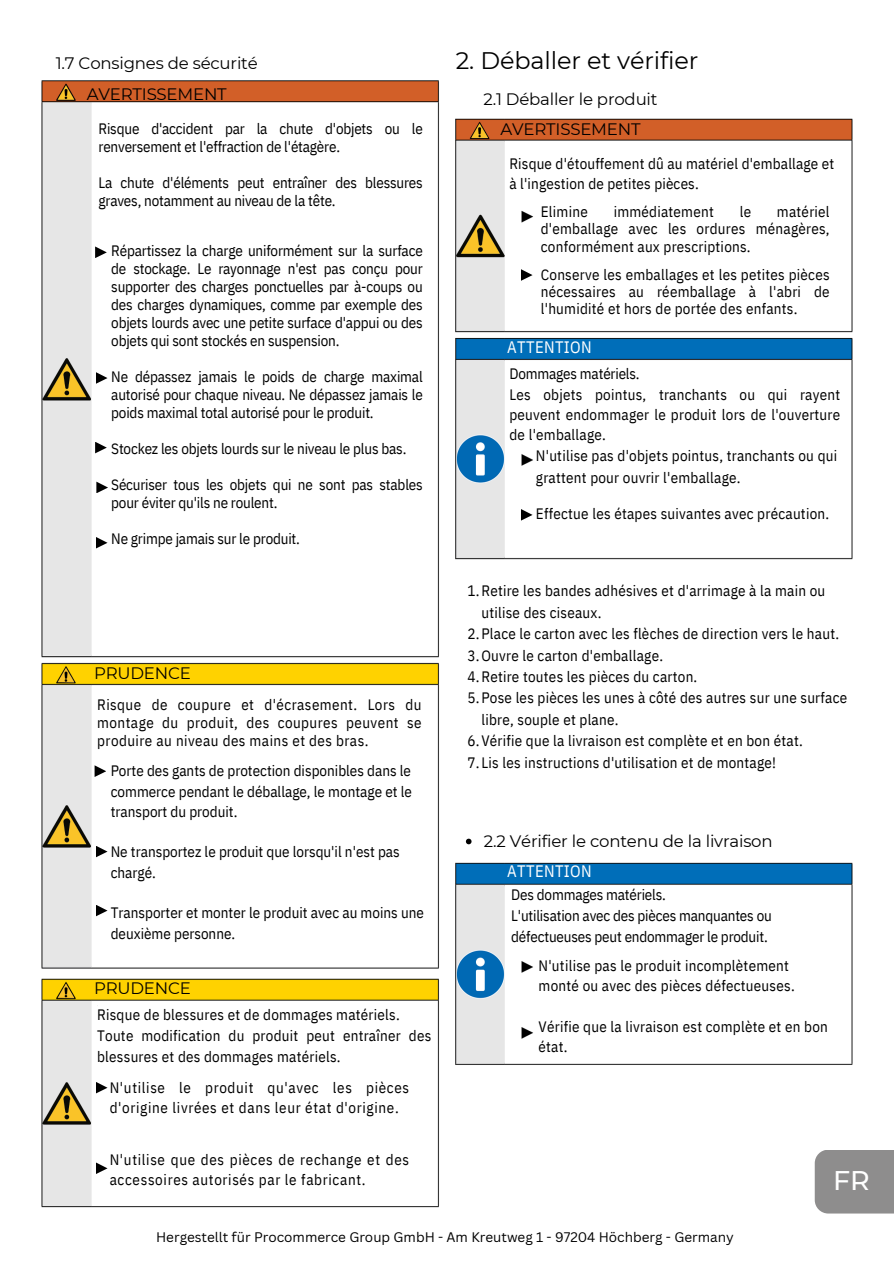
<style>
.page{position:relative;width:894px;height:1264px;background:#fff}
.page>*{position:absolute;margin:0;border:0;box-sizing:border-box;transform-origin:0 0}
.t1{font:500 27px "Montserrat";color:#fff}
.t2{font:24px "Montserrat";letter-spacing:-.005em;color:#000}
.t3{font:16.5px/30.3px "Montserrat";letter-spacing:-.01em;color:#000;text-align:center}
.t4{font:16.5px "IBM Plex Sans Cond";letter-spacing:.02em;color:#fff}
.t5{font:15px/20.2px "IBM Plex Sans Cond";letter-spacing:.015em;color:#000}
.t6{font:15px/18px "IBM Plex Sans Cond";letter-spacing:-.01em;color:#000}
.t7{font:15px/20.2px "IBM Plex Sans Cond";letter-spacing:.045em;color:#000}
.t8{font:13.5px "Canva Sans";color:#000}
</style>
<div class="page">
<img style="left:41px;top:80px;width:812px;height:1128px">
<div style="left:123px;top:248px;width:268px;height:27px;background:#fff"></div>
<div style="left:106px;top:542px;width:322px;height:27px;background:#fff"></div>
<div style="left:96px;top:235px;width:54px;height:416px;background:#fff"></div>
<svg style="left:95px;top:246px;width:12px;height:12px"></svg>
<svg style="left:96px;top:372px;width:11px;height:12px"></svg>
<svg style="left:95px;top:441px;width:12px;height:12px"></svg>
<svg style="left:96px;top:481px;width:12px;height:12px"></svg>
<svg style="left:96px;top:537px;width:11px;height:11px"></svg>
<div style="left:102px;top:765px;width:32px;height:179px;background:#fff"></div>
<svg style="left:94px;top:765px;width:12px;height:12px"></svg>
<svg style="left:96px;top:845px;width:11px;height:12px"></svg>
<svg style="left:96px;top:904px;width:11px;height:12px"></svg>
<div style="left:98px;top:1001px;width:311px;height:198px;background:#fff"></div>
<svg style="left:96px;top:1081px;width:11px;height:12px"></svg>
<svg style="left:96px;top:1162px;width:11px;height:12px"></svg>
<div style="left:515px;top:515px;width:39px;height:33px;background:#fff"></div>
<svg style="left:520px;top:509px;width:12px;height:11px"></svg>
<div style="left:814px;top:1149px;width:79px;height:64px;background:#8e8d8d"></div>
<svg style="left:520px;top:269px;width:12px;height:12px"></svg>
<div style="left:514px;top:252px;width:29px;height:16px;background:#fff"></div>
<svg style="left:466px;top:838px;width:5px;height:6px"></svg>
<h4 class="t3" style="left:56px;top:48px;width:203px">1.7 Consignes de sécurité<br>AVERTISSEMENT</h4>
<h4 class="t6" style="left:98px;top:120px;width:325px">Risque d'accident par la chute d'objets ou le renversement et l'effraction de l'étagère.</h4>
<h4 class="t6" style="left:98px;top:174px;width:325px">La chute d'éléments peut entraîner des blessures graves, notamment au niveau de la tête.</h4>
<h4 class="t5" style="left:111px;top:241px;width:313px;line-height:18px;text-align:justify">Répartissez la charge uniformément sur la surface de stockage. Le rayonnage n'est pas conçu pour supporter des charges ponctuelles par à-coups ou des charges dynamiques, comme par exemple des objets lourds avec une petite surface d'appui ou des objets qui sont stockés en suspension.</h4>
<h4 class="t5" style="left:111px;top:367px;width:313px;line-height:18px;text-align:justify">Ne dépassez jamais le poids de charge maximal autorisé pour chaque niveau. Ne dépassez jamais le poids maximal total autorisé pour le produit.</h4>
<p class="t6" style="left:111px;top:439px;width:296px">Stockez les objets lourds sur le niveau le plus bas.</p>
<p class="t6" style="left:111px;top:475px;width:313px">Sécuriser tous les objets qui ne sont pas stables pour éviter qu'ils ne roulent.</p>
<p class="t6" style="left:111px;top:529px;width:190px">Ne grimpe jamais sur le produit.</p>
<h3 class="t3" style="left:94px;top:657px;width:98px">PRUDENCE</h3>
<h4 class="t5" style="left:97px;top:695px;width:326px;line-height:18px;text-align:justify">Risque de coupure et d'écrasement. Lors du montage du produit, des coupures peuvent se produire au niveau des mains et des bras.</h4>
<p class="t5" style="left:111px;top:760px;width:302px;text-align:justify">Porte des gants de protection disponibles dans le commerce pendant le déballage, le montage et le transport du produit.</p>
<p class="t5" style="left:111px;top:841px;width:290px">Ne transportez le produit que lorsqu'il n'est pas chargé.</p>
<p class="t5" style="left:111px;top:902px;width:314px">Transporter et monter le produit avec au moins une deuxième personne.</p>
<h4 class="t3" style="left:94px;top:973px;width:98px">PRUDENCE</h4>
<h4 class="t3" style="left:98px;top:995px;width:306px">Verletzungsgefahr und Sachschaden.</h4>
<p class="t5" style="left:97px;top:1003px;width:335px;line-height:21.3px">Risque de blessures et de dommages matériels.<br>Toute modification du produit peut entraîner des blessures et des dommages matériels.</p>
<p class="t7" style="left:110px;top:1076px;width:301px">N'utilise le produit qu'avec les pièces d'origine livrées et dans leur état d'origine.</p>
<h3 class="t7" style="left:110px;top:1148px;width:301px">N'utilise que des pièces de rechange et des accessoires autorisés par le fabricant.</h3>
<h4 class="t2" style="left:455px;top:46px;width:244px">2. Déballer et vérifier</h4>
<h4 class="t3" style="left:483px;top:84px;width:176px">2.1 Déballer le produit<br>AVERTISSEMENT</h4>
<h4 class="t5" style="left:509px;top:153px;width:326px">Risque d'étouffement dû au matériel d'emballage et à l'ingestion de petites pièces.</h4>
<h4 class="t5" style="left:540px;top:202px;width:290px;line-height:17.4px;text-align:justify;text-indent:236px">matériel d'emballage avec les ordures ménagères, conformément aux prescriptions.</h4>
<h4 class="t5" style="left:540px;top:265px;width:290px;line-height:17.4px;text-align:justify">Conserve les emballages et les petites pièces nécessaires au réemballage à l'abri de l'humidité et hors de portée des enfants.</h4>
<h4 class="t5" style="left:540px;top:201px;width:48px">Elimine</h4>
<h4 class="t5" style="left:613px;top:201px;width:102px">immédiatement</h4>
<h4 class="t5" style="left:739px;top:201px;width:13px">le</h4>
<h3 class="t4" style="left:507px;top:336px;width:86px">ATTENTION</h3>
<h4 class="t5" style="left:509px;top:363px;width:332px">Dommages matériels.<br>Les objets pointus, tranchants ou qui rayent peuvent endommager le produit lors de l'ouverture de l'emballage.</h4>
<h4 class="t5" style="left:536px;top:445px;width:303px;line-height:21.5px">N'utilise pas d'objets pointus, tranchants ou qui grattent pour ouvrir l'emballage.</h4>
<h4 class="t5" style="left:536px;top:503px;width:295px">Effectue les étapes suivantes avec précaution.</h4>
<h4 class="t5" style="left:481px;top:580px;width:345px;line-height:21.3px;text-indent:-14px">1.Retire les bandes adhésives et d'arrimage à la main ou utilise des ciseaux.</h4>
<h4 class="t5" style="left:467px;top:623px;width:373px">2.Place le carton avec les flèches de direction vers le haut.</h4>
<h3 class="t5" style="left:467px;top:645px;width:197px">3.Ouvre le carton d'emballage.</h3>
<h4 class="t5" style="left:467px;top:666px;width:231px">4.Retire toutes les pièces du carton.</h4>
<h4 class="t5" style="left:481px;top:687px;width:367px;line-height:21.3px;text-indent:-14px">5.Pose les pièces les unes à côté des autres sur une surface libre, souple et plane.</h4>
<h4 class="t5" style="left:467px;top:730px;width:336px">6.Vérifie que la livraison est complète et en bon état.</h4>
<h4 class="t5" style="left:467px;top:751px;width:310px">7.Lis les instructions d'utilisation et de montage!</h4>
<h4 class="t3" style="left:484px;top:825px;width:290px">2.2 Vérifier le contenu de la livraison</h4>
<h4 class="t4" style="left:507px;top:860px;width:86px">ATTENTION</h4>
<h4 class="t6" style="left:511px;top:883px;width:262px;line-height:21.3px">Des dommages matériels.<br>L'utilisation avec des pièces manquantes ou défectueuses peut endommager le produit.</h4>
<h4 class="t5" style="left:538px;top:955px;width:258px">N'utilise pas le produit incomplètement monté ou avec des pièces défectueuses.</h4>
<h1 class="t5" style="left:538px;top:1015px;width:291px">Vérifie que la livraison est complète et en bon état.</h1>
<p class="t1" style="left:832px;top:1163px;width:38px">FR</p>
<p class="t8" style="left:156px;top:1227px;width:579px">Hergestellt für Procommerce Group GmbH - Am Kreutweg 1 - 97204 Höchberg - Germany</p>
</div>
